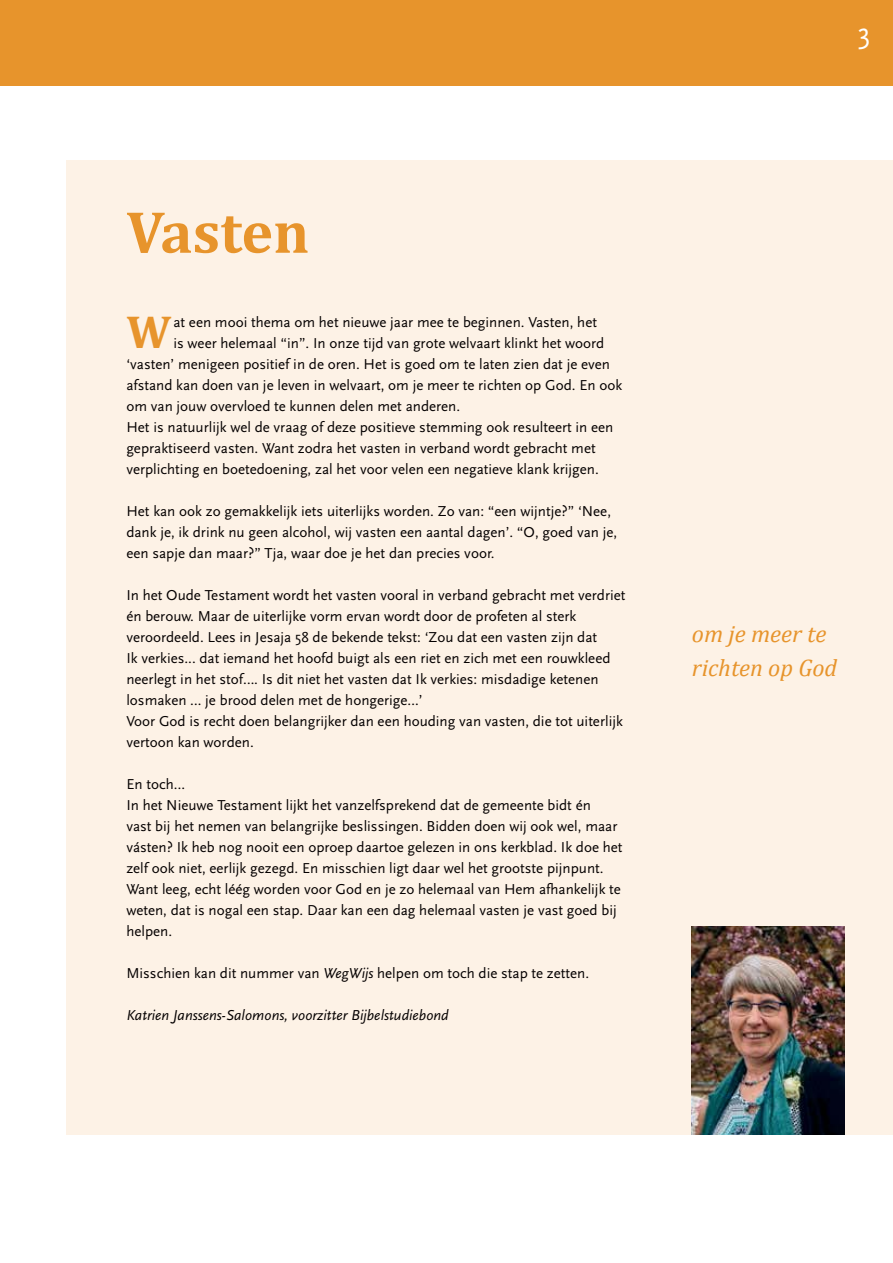
<style>
.page{position:relative;width:893px;height:1263px;background:#fff}
.page>*{position:absolute;margin:0;border:0;box-sizing:border-box;transform-origin:0 0}
.t1{font:700 60px "Cambria";color:#e7942c}
.t2{font:700 46.5px "Cambria";color:#e7942c}
.t3{font:30px "Scala Sans";color:#fff}
.t4{font:italic 24px/33.9px "Cambria";color:#e7942c}
.t5{font:15px/21px "Scala Sans";color:#040000}
.t6{font:italic 15px "Scala Sans";color:#040000}
.s1{font-style:italic}
</style>
<div class="page">
<div style="left:66px;top:160px;width:826px;height:975px;background:#fdf2e6"></div>
<div style="left:0;top:0;width:892px;height:85px;background:#e7942c"></div>
<img style="left:692px;top:927px;width:152px;height:208px">
<h1 class="t1" style="left:126px;top:196px;width:184px">Vasten</h1>
<h2 class="t2" style="left:126px;top:304px;width:46px">W</h2>
<p class="t5" style="left:173px;top:312px;width:425px">at een mooi thema om het nieuwe jaar mee te beginnen. Vasten, het</p>
<p class="t5" style="left:173px;top:333px;width:432px">is weer helemaal “in”. In onze tijd van grote welvaart klinkt het woord</p>
<p class="t5" style="left:126px;top:354px;width:485px">‘vasten’ menigeen positief in de oren. Het is goed om te laten zien dat je even</p>
<p class="t5" style="left:126px;top:375px;width:497px">afstand kan doen van je leven in welvaart, om je meer te richten op God. En ook</p>
<p class="t5" style="left:126px;top:396px;width:335px">om van jouw overvloed te kunnen delen met anderen.</p>
<p class="t5" style="left:126px;top:417px;width:488px">Het is natuurlijk wel de vraag of deze positieve stemming ook resulteert in een</p>
<p class="t5" style="left:126px;top:438px;width:471px">gepraktiseerd vasten. Want zodra het vasten in verband wordt gebracht met</p>
<p class="t5" style="left:126px;top:459px;width:474px">verplichting en boetedoening, zal het voor velen een negatieve klank krijgen.</p>
<p class="t5" style="left:126px;top:501px;width:492px">Het kan ook zo gemakkelijk iets uiterlijks worden. Zo van: “een wijntje?” ‘Nee, dank je, ik drink nu geen alcohol, wij vasten een aantal dagen’. “O, goed van je, een sapje dan maar?” Tja, waar doe je het dan precies voor.</p>
<p class="t5" style="left:126px;top:585px;width:500px">In het Oude Testament wordt het vasten vooral in verband gebracht met verdriet én berouw. Maar de uiterlijke vorm ervan wordt door de profeten al sterk veroordeeld. Lees in Jesaja 58 de bekende tekst: ‘Zou dat een vasten zijn dat<br>Ik verkies... dat iemand het hoofd buigt als een riet en zich met een rouwkleed neerlegt in het stof…. Is dit niet het vasten dat Ik verkies: misdadige ketenen losmaken … je brood delen met de hongerige…’<br>Voor God is recht doen belangrijker dan een houding van vasten, die tot uiterlijk vertoon kan worden.</p>
<p class="t5" style="left:126px;top:774px;width:497px">En toch…<br>In het Nieuwe Testament lijkt het vanzelfsprekend dat de gemeente bidt én<br>vast bij het nemen van belangrijke beslissingen. Bidden doen wij ook wel, maar vásten? Ik heb nog nooit een oproep daartoe gelezen in ons kerkblad. Ik doe het zelf ook niet, eerlijk gezegd. En misschien ligt daar wel het grootste pijnpunt.<br>Want leeg, echt léég worden voor God en je zo helemaal van Hem afhankelijk te weten, dat is nogal een stap. Daar kan een dag helemaal vasten je vast goed bij helpen.</p>
<p class="t5" style="left:126px;top:963px;width:464px">Misschien kan dit nummer van <span class="s1">WegWijs</span> helpen om toch die stap te zetten.</p>
<p class="t6" style="left:126px;top:1008px;width:324px">Katrien Janssens-Salomons, voorzitter Bijbelstudiebond</p>
<h3 class="t3" style="left:858px;top:20px;width:14px">3</h3>
<h3 class="t4" style="left:692px;top:616px;width:147px">om je meer te richten op God</h3>
</div>
